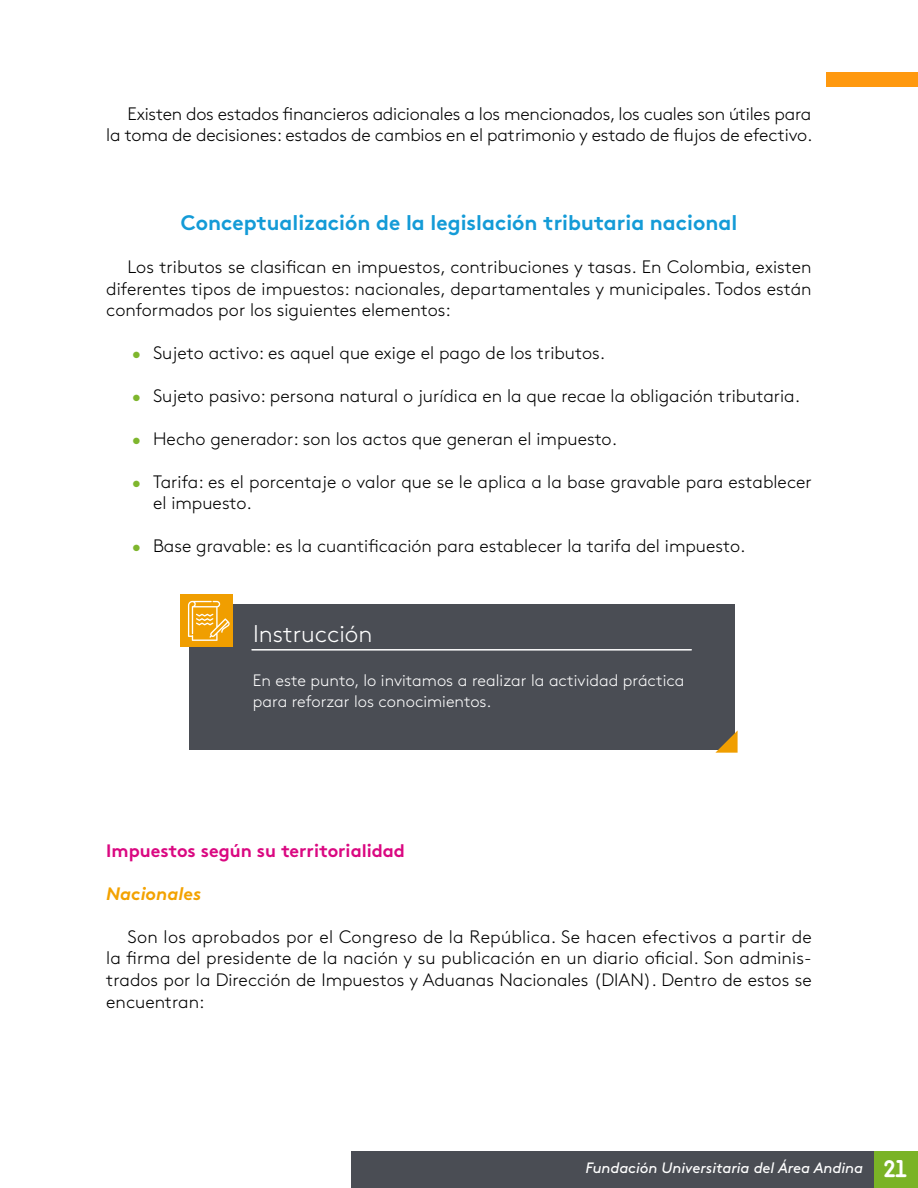
<style>
.page{position:relative;width:918px;height:1188px;background:#fff}
.page>*{position:absolute;margin:0;border:0;box-sizing:border-box;transform-origin:0 0}
.t1{font:300 24.15px "Brown Std";color:#fff}
.t2{font:21px "Brown Std Bold Alt";color:#149bd7}
.t3{font:300 18px/21.6px "Brown Std";color:#000;text-align:justify}
.t4{font:18px "Brown Std Bold Alt";color:#da0881}
.t5{font:18px "Brown Std Bold Italic Alt";color:#f3a201}
.t6{font:300 16.5px/21px "Brown Std";color:#fff}
.t7{font:italic 15px "Brown Std";letter-spacing:-.005em;color:#fff}
.s1{color:#7eb62d}
.s2{font-family:"Areandina Voz";font-style:normal;font-size:24px}
</style>
<div class="page">
<div style="left:873px;top:1151px;width:45px;height:37px;background:#7ab326"></div>
<div style="left:351px;top:1151px;width:522px;height:37px;background:#4a4d54"></div>
<div style="left:826px;top:72px;width:92px;height:15px;background:#ff990f"></div>
<div style="left:189px;top:604px;width:546px;height:146px;background:#4a4d54"></div>
<hr style="left:252px;top:649px;width:439px;height:2px;background:#fff">
<div style="left:180px;top:594px;width:53px;height:53px;background:#f09e00"></div>
<svg style="left:188px;top:601px;width:42px;height:40px"></svg>
<svg style="left:715px;top:730px;width:23px;height:23px"></svg>
<p class="t3" style="left:106px;top:103px;width:708px;text-align:right">Existen dos estados financieros adicionales a los mencionados, los cuales son útiles para<br>la toma de decisiones: estados de cambios en el patrimonio y estado de flujos de efectivo .</p>
<p class="t2" style="left:181px;top:210px;width:558px">Conceptualización de la legislación tributaria nacional</p>
<p class="t3" style="left:106px;top:256px;width:707px;text-indent:21px">Los tributos se clasifican en impuestos, contribuciones y tasas . En Colombia, existen diferentes tipos de impuestos: nacionales, departamentales y municipales . Todos están conformados por los siguientes elementos:</p>
<p class="t3" style="left:132px;top:343px;width:475px"><span class="s1">•</span> Sujeto activo: es aquel que exige el pago de los tributos .</p>
<p class="t3" style="left:132px;top:385px;width:670px"><span class="s1">•</span> Sujeto pasivo: persona natural o jurídica en la que recae la obligación tributaria .</p>
<p class="t3" style="left:132px;top:428px;width:487px"><span class="s1">•</span> Hecho generador: son los actos que generan el impuesto .</p>
<p class="t3" style="left:153px;top:471px;width:660px;text-indent:-21px"><span class="s1">•</span> Tarifa: es el porcentaje o valor que se le aplica a la base gravable para establecer el impuesto .</p>
<p class="t3" style="left:132px;top:536px;width:615px"><span class="s1">•</span> Base gravable: es la cuantificación para establecer la tarifa del impuesto .</p>
<p class="t1" style="left:253px;top:620px;width:121px">Instrucción</p>
<p class="t6" style="left:253px;top:670px;width:433px">En este punto, lo invitamos a realizar la actividad práctica para reforzar los conocimientos .</p>
<p class="t4" style="left:106px;top:840px;width:300px">Impuestos según su territorialidad</p>
<p class="t5" style="left:106px;top:883px;width:96px">Nacionales</p>
<p class="t3" style="left:106px;top:926px;width:707px;text-indent:21px">Son los aprobados por el Congreso de la República . Se hacen efectivos a partir de la firma del presidente de la nación y su publicación en un diario oficial . Son adminis&shy;trados por la Dirección de Impuestos y Aduanas Nacionales (DIAN) . Dentro de estos se encuentran:</p>
<p class="t7" style="left:585px;top:1159px;width:279px">Fundación Universitaria del Área Andina</p>
<p class="t7" style="left:595px;top:1158px;width:314px">Contabilidad - eje 1 conceptualicemos <span class="s2">2117</span></p>
</div>
